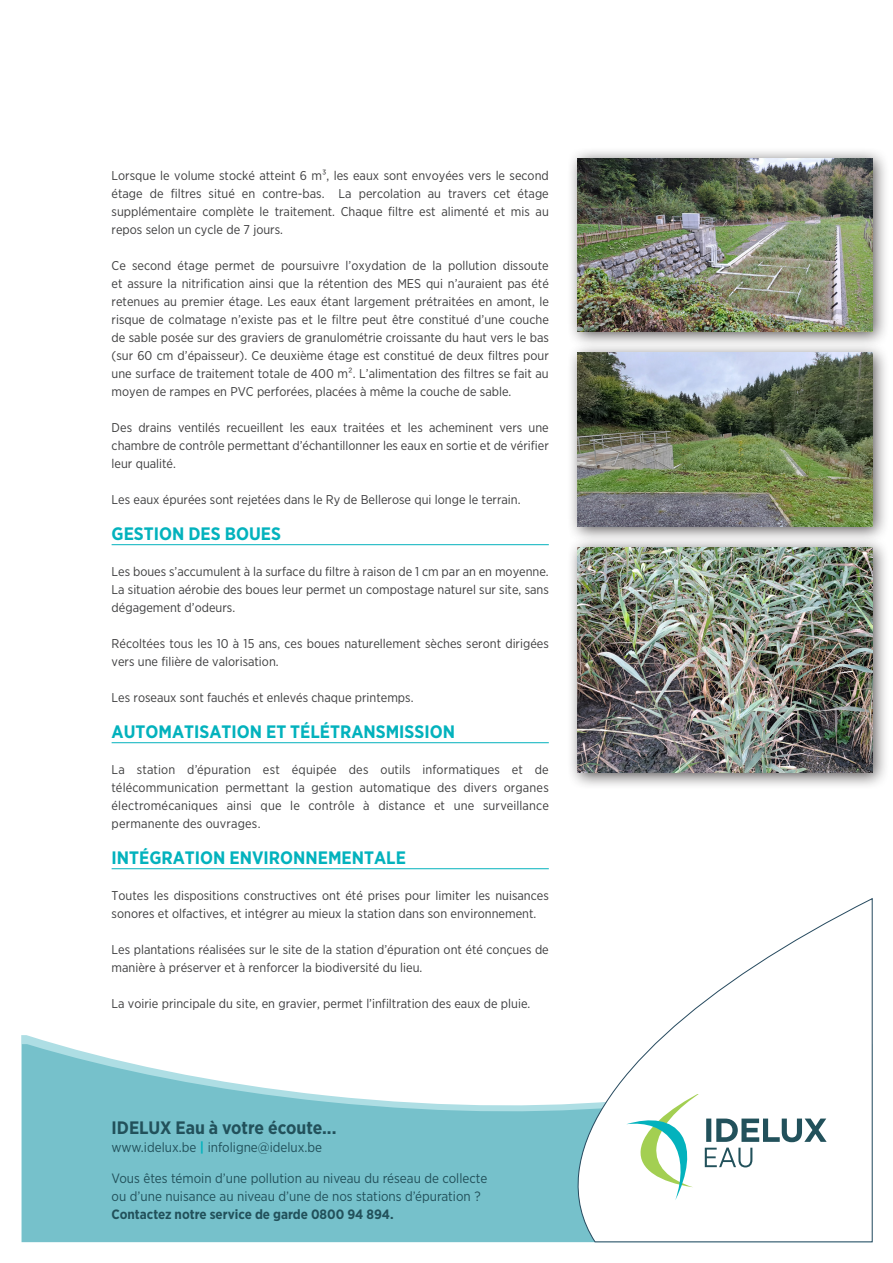
<style>
.page{position:relative;width:893px;height:1263px;background:#fff}
.page>*{position:absolute;margin:0;border:0;box-sizing:border-box;transform-origin:0 0}
.Titre1{font:700 18px "Gotham Narrow";color:#03b2bd}
.TXT{font:700 18px "Gotham Narrow";color:#22515b}
.TXT-2{font:13.5px/18px "Gotham Narrow";color:#22515b}
.TXT-3{font:12.75px/18px "Gotham Narrow";color:#3e3e3f;text-align:justify}
.s1{font-weight:700;color:#03b2bd}
.s2{font-weight:700}
</style>
<div class="page">
<div style="left:567px;top:341px;width:322px;height:202px;background:#231f20;opacity:.75"></div>
<img style="left:578px;top:353px;width:295px;height:173px">
<div style="left:567px;top:147px;width:322px;height:201px;background:#231f20;opacity:.75"></div>
<img style="left:578px;top:159px;width:295px;height:172px">
<div style="left:567px;top:536px;width:322px;height:253px;background:#231f20;opacity:.75"></div>
<img style="left:578px;top:547px;width:295px;height:225px">
<svg style="left:21px;top:1035px;width:555px;height:207px;fill:#76c1cb"></svg>
<svg style="left:576px;top:898px;width:296px;height:344px"></svg>
<svg style="left:626px;top:1095px;width:201px;height:105px"></svg>
<hr style="left:112px;top:544px;width:437px;height:1px;background:#03b2bd">
<hr style="left:112px;top:742px;width:437px;height:1px;background:#03b2bd">
<hr style="left:112px;top:868px;width:437px;height:1px;background:#03b2bd">
<p class="TXT-3" style="left:112px;top:166px;width:439px">Lorsque le volume stocké atteint 6 m³, les eaux sont envoyées vers le second étage de filtres situé en contre-bas. La percolation au travers cet étage supplémentaire complète le traitement. Chaque filtre est alimenté et mis au repos selon un cycle de 7 jours.</p>
<p class="TXT-3" style="left:112px;top:256px;width:439px">Ce second étage permet de poursuivre l’oxydation de la pollution dissoute et assure la nitrification ainsi que la rétention des MES qui n’auraient pas été retenues au premier étage. Les eaux étant largement prétraitées en amont, le risque de colmatage n’existe pas et le filtre peut être constitué d’une couche de sable posée sur des graviers de granulométrie croissante du haut vers le bas (sur 60 cm d’épaisseur). Ce deuxième étage est constitué de deux filtres pour une surface de traitement totale de 400 m². L’alimentation des filtres se fait au moyen de rampes en PVC perforées, placées à même la couche de sable.</p>
<p class="TXT-3" style="left:112px;top:418px;width:439px">Des drains ventilés recueillent les eaux traitées et les acheminent vers une chambre de contrôle permettant d’échantillonner les eaux en sortie et de vérifier leur qualité.</p>
<p class="TXT-3" style="left:112px;top:490px;width:410px">Les eaux épurées sont rejetées dans le Ry de Bellerose qui longe le terrain.</p>
<p class="Titre1" style="left:112px;top:522px;width:171px">GESTION DES BOUES</p>
<p class="TXT-3" style="left:112px;top:562px;width:439px">Les boues s’accumulent à la surface du filtre à raison de 1 cm par an en moyenne.<br>La situation aérobie des boues leur permet un compostage naturel sur site, sans dégagement d’odeurs.</p>
<p class="TXT-3" style="left:112px;top:634px;width:439px">Récoltées tous les 10 à 15 ans, ces boues naturellement sèches seront dirigées vers une filière de valorisation.</p>
<p class="TXT-3" style="left:112px;top:688px;width:303px">Les roseaux sont fauchés et enlevés chaque printemps.</p>
<p class="Titre1" style="left:112px;top:720px;width:345px">AUTOMATISATION ET TÉLÉTRANSMISSION</p>
<p class="TXT-3" style="left:112px;top:760px;width:439px">La station d’épuration est équipée des outils informatiques et de télécommunication permettant la gestion automatique des divers organes électromécaniques ainsi que le contrôle à distance et une surveillance permanente des ouvrages.</p>
<p class="Titre1" style="left:112px;top:846px;width:296px">INTÉGRATION ENVIRONNEMENTALE</p>
<p class="TXT-3" style="left:112px;top:886px;width:439px">Toutes les dispositions constructives ont été prises pour limiter les nuisances sonores et olfactives, et intégrer au mieux la station dans son environnement.</p>
<p class="TXT-3" style="left:112px;top:940px;width:439px">Les plantations réalisées sur le site de la station d’épuration ont été conçues de manière à préserver et à renforcer la biodiversité du lieu.</p>
<p class="TXT-3" style="left:112px;top:994px;width:420px">La voirie principale du site, en gravier, permet l’infiltration des eaux de pluie.</p>
<p class="TXT" style="left:112px;top:1116px;width:226px">IDELUX Eau à votre écoute...</p>
<p class="TXT-2" style="left:112px;top:1138px;width:212px">www.idelux.be <span class="s1">|</span> infoligne@idelux.be</p>
<p class="TXT-2" style="left:112px;top:1169px;width:377px">Vous êtes témoin d’une pollution au niveau du réseau de collecte ou d’une nuisance au niveau d’une de nos stations d’épuration ?<br><span class="s2">Contactez notre service de garde 0800 94 894.</span></p>
</div>
